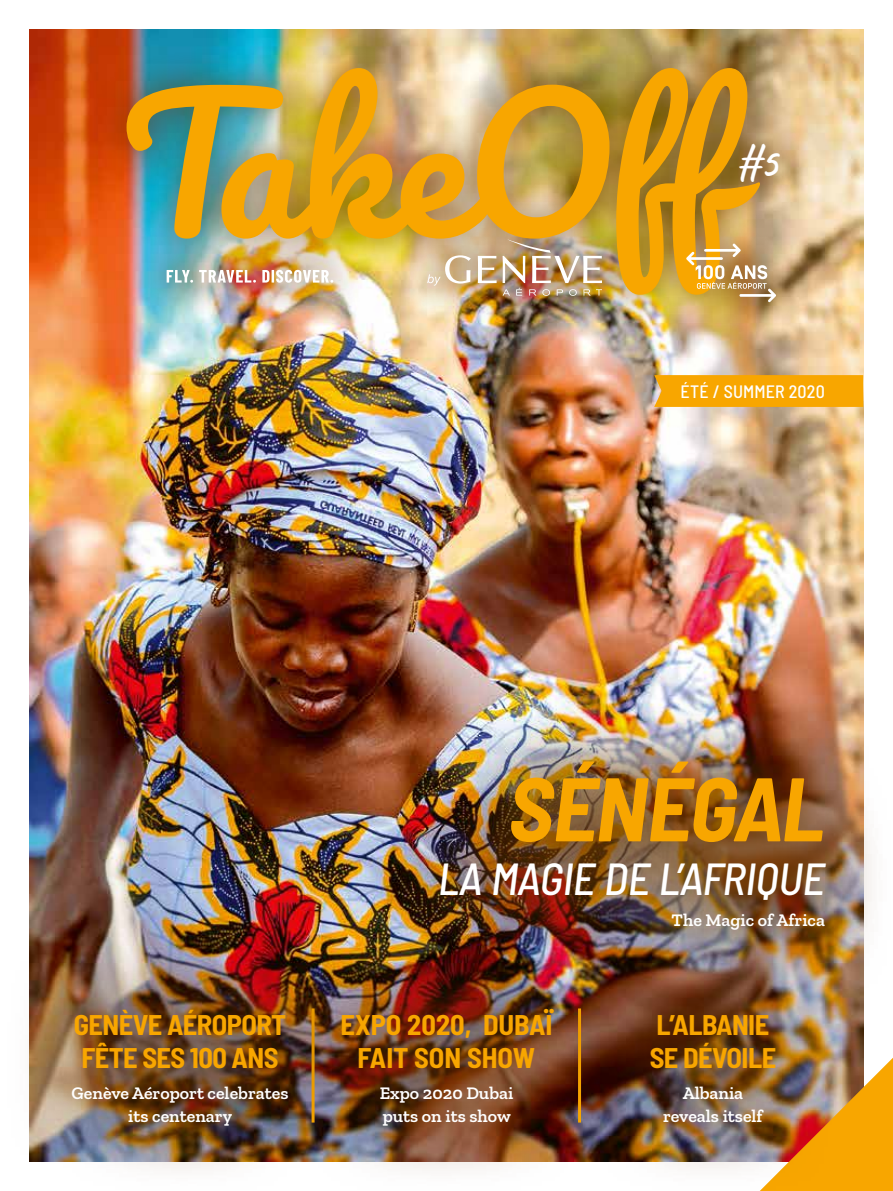
<style>
.page{position:relative;width:893px;height:1191px;background:#fff}
.page>*{position:absolute;margin:0;border:0;box-sizing:border-box;transform-origin:0 0}
.t1{font:italic 700 semi-condensed 90px "Barlow";letter-spacing:-.02em;color:#f8a600}
.t2{font:italic 500 semi-condensed 45px "Barlow";letter-spacing:-.005em;color:#fff}
.t3{font:700 40.5px "Caveat";color:#fff}
.t4{font:700 semi-condensed 28.5px/33px "Barlow";letter-spacing:-.02em;color:#f8a600}
.t5{font:700 semi-condensed 28.5px/33px "Barlow";color:#f8a600;text-align:center}
.t6{font:600 18px/22.5px "Zilla Slab";color:#fff;text-align:center}
.t7{font:500 semi-condensed 18px "Barlow";letter-spacing:.01em;color:#fff}
</style>
<div class="page">
<img style="left:30px;top:30px;width:833px;height:1027px">
<svg style="left:654px;top:375px;width:209px;height:32px;background:#f6a604"></svg>
<svg style="left:843px;top:1057px;width:50px;height:134px;background:#eaa218"></svg>
<div style="left:373px;top:695px;width:520px;height:302px;background:#673500;opacity:.9"></div>
<div style="left:6px;top:942px;width:837px;height:249px;background:#673500;opacity:.62"></div>
<div style="left:90px;top:32px;width:725px;height:305px;background:#683600;opacity:.5"></div>
<svg style="left:167px;top:270px;width:166px;height:13px"></svg>
<img style="left:127px;top:85px;width:94px;height:154px">
<img style="left:221px;top:68px;width:388px;height:171px">
<svg style="left:478px;top:256px;width:19px;height:27px"></svg>
<img style="left:503px;top:239px;width:99px;height:57px">
<svg style="left:427px;top:255px;width:44px;height:31px"></svg>
<img style="left:616px;top:68px;width:160px;height:234px">
<h3 class="t3" style="left:737px;top:137px;width:42px">#5</h3>
<p class="t7" style="left:680px;top:378px;width:146px">ÉTÉ / SUMMER 2020</p>
<h3 class="t4" style="left:74px;top:1006px;width:214px">GENÈVE AÉROPORT<br>FÊTE SES 100 ANS</h3>
<p class="t6" style="left:72px;top:1081px;width:218px">Genève Aéroport celebrates its centenary</p>
<h1 class="t1" style="left:508px;top:743px;width:318px">SÉNÉGAL</h1>
<h2 class="t2" style="left:438px;top:846px;width:388px">LA MAGIE DE L’AFRIQUE</h2>
<p class="t6" style="left:671px;top:909px;width:155px">The Magic of Africa</p>
<h3 class="t5" style="left:340px;top:1006px;width:213px">EXPO 2020, DUBAÏ<br>FAIT SON SHOW</h3>
<p class="t6" style="left:380px;top:1081px;width:135px;text-align:left">Expo 2020 Dubai puts on its show</p>
<h3 class="t4" style="left:650px;top:1006px;width:128px">L’ALBANIE<br>SE DÉVOILE</h3>
<p class="t6" style="left:663px;top:1081px;width:101px">Albania reveals itself</p>
</div>
